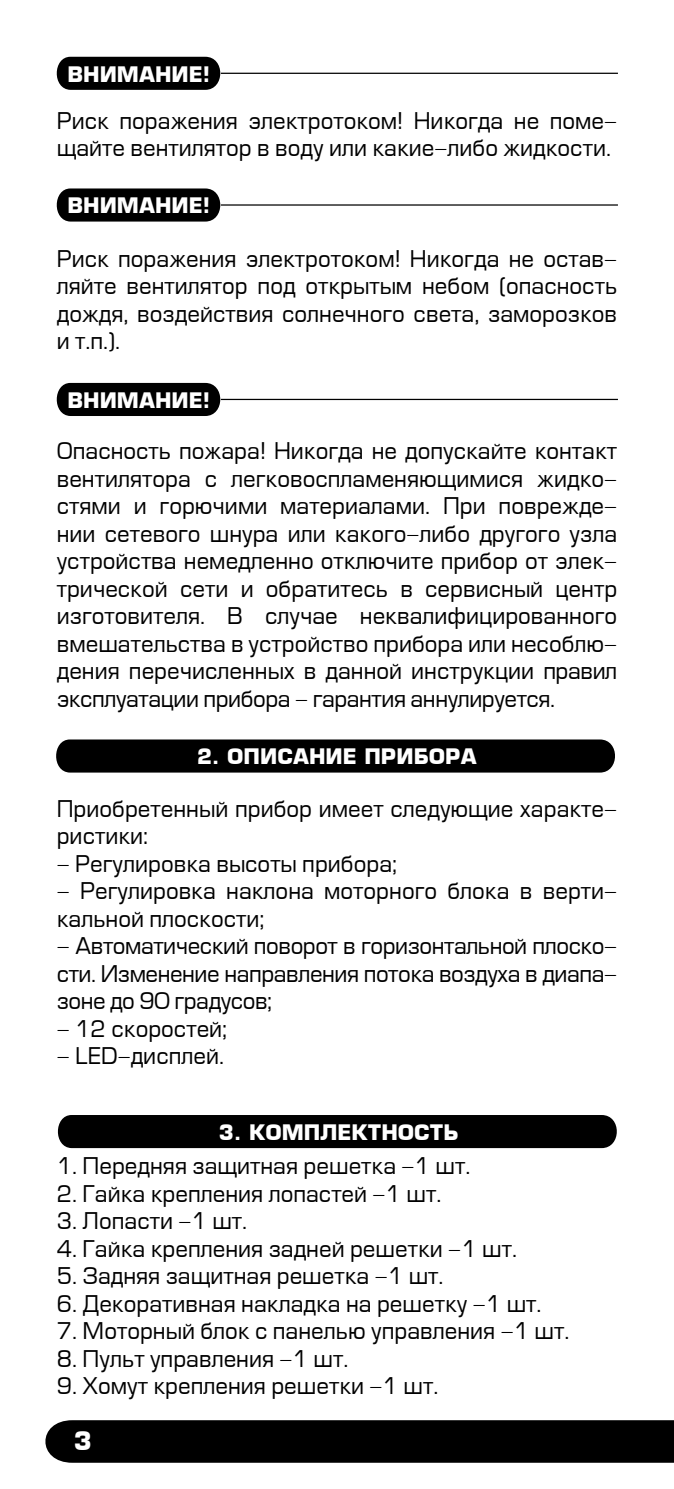
<style>
.page{position:relative;width:674px;height:1489px;background:#fff}
.page>*{position:absolute;margin:0;border:0;box-sizing:border-box;transform-origin:0 0}
.t1{font:700 25px "Europe";color:#fff}
.t2{font:22.5px/27.5px "Europe";color:#000}
.t3{font:700 20.75px "Europe";color:#fff}
</style>
<div class="page">
<div style="left:45px;top:1420px;width:628px;height:42px;background:#000"></div>
<svg style="left:56px;top:57px;width:169px;height:33px;background:#111"></svg>
<hr style="left:221px;top:73px;width:396px;height:1px;background:#000">
<svg style="left:56px;top:188px;width:165px;height:33px;background:#0e0e0e"></svg>
<hr style="left:221px;top:204px;width:396px;height:2px;background:#000">
<svg style="left:56px;top:383px;width:169px;height:33px;background:#101010"></svg>
<hr style="left:221px;top:399px;width:396px;height:1px;background:#000">
<div style="left:56px;top:739px;width:559px;height:33px;background:#000"></div>
<div style="left:57px;top:1115px;width:560px;height:32px;background:#000"></div>
<p class="t3" style="left:67px;top:61px;width:144px">ВНИМАНИЕ!</p>
<p class="t2" style="left:57px;top:108px;width:561px">Риск поражения электротоком! Никогда не поме&shy;щайте вентилятор в воду или какие-либо жидкости.</p>
<p class="t3" style="left:67px;top:193px;width:144px">ВНИМАНИЕ!</p>
<p class="t2" style="left:57px;top:245px;width:561px;text-align:justify">Риск поражения электротоком! Никогда не остав&shy;ляйте вентилятор под открытым небом (опасность дождя, воздействия солнечного света, заморозков и т.п.).</p>
<p class="t3" style="left:67px;top:387px;width:144px">ВНИМАНИЕ!</p>
<p class="t2" style="left:57px;top:438px;width:561px;text-align:justify">Опасность пожара! Никогда не допускайте контакт вентилятора с легковоспламеняющимися жидко&shy;стями и горючими материалами. При поврежде&shy;нии сетевого шнура или какого-либо другого узла устройства немедленно отключите прибор от элек&shy;трической сети и обратитесь в сервисный центр изготовителя. В случае неквалифицированного вмешательства в устройство прибора или несоблю&shy;дения перечисленных в данной инструкции правил эксплуатации прибора - гарантия аннулируется.</p>
<p class="t3" style="left:197px;top:744px;width:281px">2. ОПИСАНИЕ ПРИБОРА</p>
<p class="t2" style="left:57px;top:795px;width:561px">Приобретенный прибор имеет следующие характе&shy;ристики:</p>
<p class="t2" style="left:57px;top:850px;width:342px">- Регулировка высоты прибора;</p>
<p class="t2" style="left:57px;top:878px;width:561px">- Регулировка наклона моторного блока в верти&shy;кальной плоскости;</p>
<p class="t2" style="left:57px;top:933px;width:561px;text-align:justify">- Автоматический поворот в горизонтальной плоско&shy;сти. Изменение направления потока воздуха в диапа&shy;зоне до 90 градусов;</p>
<p class="t2" style="left:57px;top:1015px;width:172px">- 12 скоростей;</p>
<p class="t2" style="left:57px;top:1043px;width:169px">- LED-дисплей.</p>
<p class="t3" style="left:219px;top:1119px;width:241px">3. КОМПЛЕКТНОСТЬ</p>
<p class="t2" style="left:57px;top:1153px;width:415px">1. Передняя защитная решетка -1 шт.</p>
<p class="t2" style="left:57px;top:1180px;width:386px">2. Гайка крепления лопастей -1 шт.</p>
<p class="t2" style="left:57px;top:1208px;width:192px">3. Лопасти -1 шт.</p>
<p class="t2" style="left:57px;top:1235px;width:461px">4. Гайка крепления задней решетки -1 шт.</p>
<p class="t2" style="left:57px;top:1263px;width:388px">5. Задняя защитная решетка -1 шт.</p>
<p class="t2" style="left:57px;top:1290px;width:486px">6. Декоративная накладка на решетку -1 шт.</p>
<p class="t2" style="left:57px;top:1318px;width:514px">7. Моторный блок с панелью управления -1 шт.</p>
<p class="t2" style="left:57px;top:1345px;width:293px">8. Пульт управления -1 шт.</p>
<p class="t2" style="left:57px;top:1373px;width:383px">9. Хомут крепления решетки -1 шт.</p>
<p class="t1" style="left:74px;top:1425px;width:19px">3</p>
</div>
